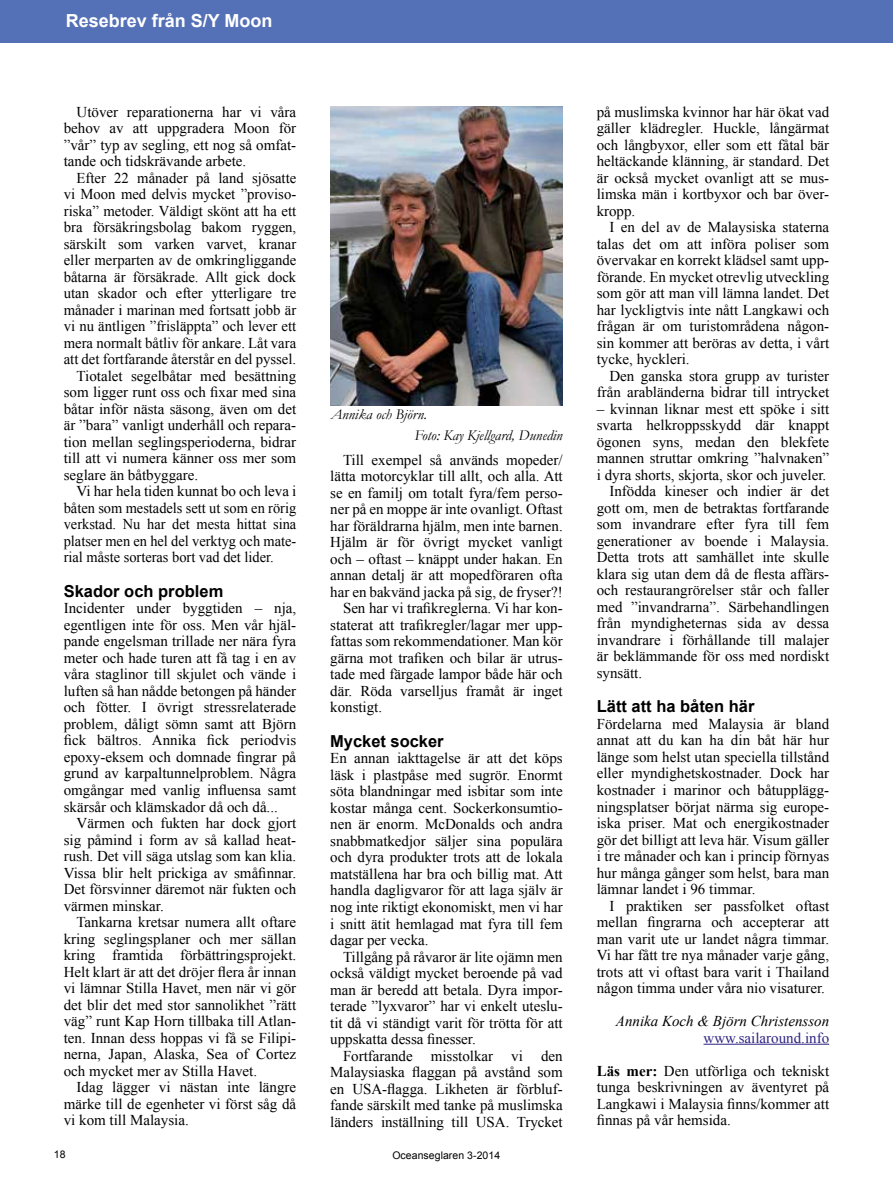
<style>
.page{position:relative;width:893px;height:1191px;background:#fff}
.page>*{position:absolute;margin:0;border:0;box-sizing:border-box;transform-origin:0 0}
.t1{font:700 18px "Arial";color:#fff}
.t2{font:700 16.5px "Arial";color:#000}
.t3{font:15px/16.5px "Times New Roman";color:#000;text-align:justify}
.t4{font:15px "Times New Roman";color:#000;scale:.96 1}
.t5{font:italic 15px/20.7px "Garamond";color:#000}
.t6{font:italic 15px "Times New Roman";color:#000}
.t7{font:15px "Times New Roman";color:#2e2382}
.t8{font:10.5px "Arial";letter-spacing:.005em;color:#000}
.s1{font-weight:700}
</style>
<div class="page">
<div style="left:888px;top:0;width:5px;height:43px;background:#5470b6"></div>
<div style="left:0;top:0;width:893px;height:42px;background:#5470b6"></div>
<hr style="left:703px;top:1043px;width:126px;height:1px;background:#2e2382">
<img style="left:330px;top:106px;width:233px;height:299px">
<p class="t1" style="left:66px;top:9px;width:208px">Resebrev från S/Y Moon</p>
<p class="t3" style="left:64px;top:103px;width:234px;text-indent:13px">Utöver reparationerna har vi våra behov av att uppgradera Moon för ”vår” typ av segling, ett nog så omfat&shy;tande och tidskrävande arbete.</p>
<p class="t3" style="left:77px;top:169px;width:221px">Efter 22 månader på land sjösatte</p>
<p class="t3" style="left:64px;top:186px;width:234px">vi Moon med delvis mycket ”proviso-</p>
<p class="t3" style="left:64px;top:202px;width:234px">riska” metoder. Väldigt skönt att ha ett</p>
<p class="t3" style="left:64px;top:219px;width:234px">bra försäkringsbolag bakom ryggen,</p>
<p class="t3" style="left:64px;top:235px;width:234px">särskilt som varken varvet, kranar</p>
<p class="t3" style="left:64px;top:252px;width:234px">eller merparten av de omkringliggande</p>
<p class="t3" style="left:64px;top:268px;width:234px">båtarna är försäkrade. Allt gick dock</p>
<p class="t3" style="left:64px;top:285px;width:234px">utan skador och efter ytterligare tre</p>
<p class="t3" style="left:64px;top:301px;width:234px">månader i marinan med fortsatt jobb är</p>
<p class="t3" style="left:64px;top:318px;width:234px">vi nu äntligen ”frisläppta” och lever ett</p>
<p class="t3" style="left:64px;top:334px;width:234px">mera normalt båtliv för ankare. Låt vara</p>
<p class="t3" style="left:64px;top:351px;width:234px">att det fortfarande återstår en del pyssel.</p>
<p class="t3" style="left:77px;top:367px;width:221px">Tiotalet segelbåtar med besättning</p>
<p class="t3" style="left:64px;top:384px;width:234px">som ligger runt oss och fixar med sina</p>
<p class="t3" style="left:64px;top:400px;width:234px">båtar inför nästa säsong, även om det</p>
<p class="t3" style="left:64px;top:417px;width:234px">är ”bara” vanligt underhåll och repara-</p>
<p class="t3" style="left:64px;top:433px;width:234px">tion mellan seglingsperioderna, bidrar</p>
<p class="t3" style="left:64px;top:450px;width:234px">till att vi numera känner oss mer som</p>
<p class="t3" style="left:64px;top:466px;width:136px">seglare än båtbyggare.</p>
<p class="t3" style="left:77px;top:483px;width:221px">Vi har hela tiden kunnat bo och leva i</p>
<p class="t4" style="left:64px;top:498px;width:244px">båten som mestadels sett ut som en rörig</p>
<p class="t4" style="left:64px;top:514px;width:244px">verkstad. Nu har det mesta hittat sina</p>
<p class="t4" style="left:64px;top:531px;width:244px">platser men en hel del verktyg och mate-</p>
<p class="t4" style="left:64px;top:547px;width:220px">rial måste sorteras bort vad det lider.</p>
<p class="t2" style="left:64px;top:580px;width:161px">Skador och problem</p>
<p class="t3" style="left:64px;top:600px;width:234px">Incidenter under byggtiden – nja, egentligen inte för oss. Men vår hjäl&shy;pande engelsman trillade ner nära fyra meter och hade turen att få tag i en av våra staglinor till skjulet och vände i luften så han nådde betongen på händer och fötter. I övrigt stressrelaterade problem, dåligt sömn samt att Björn fick bältros. Annika fick periodvis epoxy-eksem och domnade fingrar på grund av karpaltunnelproblem. Några omgångar med vanlig influensa samt skärsår och klämskador då och då...</p>
<p class="t3" style="left:64px;top:814px;width:234px;text-indent:13px">Värmen och fukten har dock gjort sig påmind i form av så kallad heat&shy;rush. Det vill säga utslag som kan klia.<br>Vissa blir helt prickiga av småfinnar.<br>Det försvinner däremot när fukten och värmen minskar.</p>
<p class="t3" style="left:64px;top:913px;width:234px;text-indent:13px">Tankarna kretsar numera allt oftare kring seglingsplaner och mer sällan kring framtida förbättringsprojekt.<br>Helt klart är att det dröjer flera år innan vi lämnar Stilla Havet, men när vi gör det blir det med stor sannolikhet ”rätt väg” runt Kap Horn tillbaka till Atlan&shy;ten. Innan dess hoppas vi få se Filipi&shy;nerna, Japan, Alaska, Sea of Cortez och mycket mer av Stilla Havet.</p>
<p class="t3" style="left:64px;top:1078px;width:234px;text-indent:13px">Idag lägger vi nästan inte längre märke till de egenheter vi först såg då vi kom till Malaysia.</p>
<p class="t5" style="left:414px;top:404px;width:150px;text-indent:-84px">Annika och Björn.<br>Foto: Kay Kjellgard, Dunedin</p>
<p class="t3" style="left:343px;top:451px;width:221px">Till exempel så används mopeder/</p>
<p class="t3" style="left:330px;top:468px;width:234px">lätta motorcyklar till allt, och alla. Att</p>
<p class="t3" style="left:330px;top:484px;width:234px">se en familj om totalt fyra/fem perso-</p>
<p class="t3" style="left:330px;top:501px;width:234px">ner på en moppe är inte ovanligt. Oftast</p>
<p class="t3" style="left:330px;top:517px;width:234px">har föräldrarna hjälm, men inte barnen.</p>
<p class="t3" style="left:330px;top:534px;width:234px">Hjälm är för övrigt mycket vanligt</p>
<p class="t3" style="left:330px;top:550px;width:234px">och – oftast – knäppt under hakan. En</p>
<p class="t3" style="left:330px;top:567px;width:234px">annan detalj är att mopedföraren ofta</p>
<p class="t3" style="left:330px;top:583px;width:234px">har en bakvänd jacka på sig, de fryser?!</p>
<p class="t3" style="left:343px;top:600px;width:221px">Sen har vi trafikreglerna. Vi har kon-</p>
<p class="t3" style="left:330px;top:616px;width:234px">staterat att trafikregler/lagar mer upp-</p>
<p class="t3" style="left:330px;top:633px;width:234px">fattas som rekommendationer. Man kör</p>
<p class="t3" style="left:330px;top:649px;width:234px">gärna mot trafiken och bilar är utrus-</p>
<p class="t3" style="left:330px;top:666px;width:234px">tade med färgade lampor både här och</p>
<p class="t3" style="left:330px;top:682px;width:234px">där. Röda varselljus framåt är inget</p>
<p class="t3" style="left:330px;top:699px;width:53px">konstigt.</p>
<p class="t2" style="left:330px;top:730px;width:115px">Mycket socker</p>
<p class="t3" style="left:330px;top:750px;width:234px">En annan iakttagelse är att det köps läsk i plastpåse med sugrör. Enormt söta blandningar med isbitar som inte kostar många cent. Sockerkonsumtio&shy;nen är enorm. McDonalds och andra snabbmatkedjor säljer sina populära och dyra produkter trots att de lokala matställena har bra och billig mat. Att handla dagligvaror för att laga själv är nog inte riktigt ekonomiskt, men vi har i snitt ätit hemlagad mat fyra till fem dagar per vecka.</p>
<p class="t3" style="left:330px;top:948px;width:234px;text-indent:13px">Tillgång på råvaror är lite ojämn men också väldigt mycket beroende på vad man är beredd att betala. Dyra impor&shy;terade ”lyxvaror” har vi enkelt uteslu&shy;tit då vi ständigt varit för trötta för att uppskatta dessa finesser.</p>
<p class="t3" style="left:330px;top:1047px;width:234px;text-indent:13px">Fortfarande misstolkar vi den Malaysiaska flaggan på avstånd som en USA-flagga. Likheten är förbluf&shy;fande särskilt med tanke på muslimska länders inställning till USA. Trycket</p>
<p class="t8" style="left:54px;top:1147px;width:13px">18</p>
<p class="t8" style="left:392px;top:1148px;width:109px">Oceanseglaren 3-2014</p>
<p class="t3" style="left:597px;top:103px;width:234px">på muslimska kvinnor har här ökat vad gäller klädregler. Huckle, långärmat och långbyxor, eller som ett fåtal bär heltäckande klänning, är standard. Det är också mycket ovanligt att se mus&shy;limska män i kortbyxor och bar över&shy;kropp.</p>
<p class="t3" style="left:597px;top:219px;width:234px;text-indent:13px">I en del av de Malaysiska staterna talas det om att införa poliser som övervakar en korrekt klädsel samt upp&shy;förande. En mycket otrevlig utveckling som gör att man vill lämna landet. Det har lyckligtvis inte nått Langkawi och frågan är om turistområdena någon&shy;sin kommer att beröras av detta, i vårt tycke, hyckleri.</p>
<p class="t3" style="left:597px;top:367px;width:234px;text-align:right">Den ganska stora grupp av turister från arabländerna bidrar till intrycket</p>
<p class="t3" style="left:597px;top:400px;width:234px">– kvinnan liknar mest ett spöke i sitt</p>
<p class="t3" style="left:597px;top:417px;width:234px">svarta helkroppsskydd där knappt</p>
<p class="t3" style="left:597px;top:433px;width:234px">ögonen syns, medan den blekfete</p>
<p class="t3" style="left:597px;top:450px;width:234px">mannen struttar omkring ”halvnaken”</p>
<p class="t3" style="left:597px;top:466px;width:231px">i dyra shorts, skjorta, skor och juveler.</p>
<p class="t3" style="left:609px;top:483px;width:221px">Infödda kineser och indier är det</p>
<p class="t3" style="left:597px;top:499px;width:234px">gott om, men de betraktas fortfarande</p>
<p class="t3" style="left:597px;top:516px;width:234px">som invandrare efter fyra till fem</p>
<p class="t3" style="left:597px;top:532px;width:234px">generationer av boende i Malaysia.</p>
<p class="t3" style="left:597px;top:549px;width:234px">Detta trots att samhället inte skulle</p>
<p class="t3" style="left:597px;top:565px;width:234px">klara sig utan dem då de flesta affärs-</p>
<p class="t3" style="left:597px;top:582px;width:234px">och restaurangrörelser står och faller</p>
<p class="t3" style="left:597px;top:598px;width:234px">med ”invandrarna”. Särbehandlingen</p>
<p class="t3" style="left:597px;top:615px;width:234px">från myndigheternas sida av dessa</p>
<p class="t3" style="left:597px;top:631px;width:234px">invandrare i förhållande till malajer</p>
<p class="t3" style="left:597px;top:648px;width:234px">är beklämmande för oss med nordiskt</p>
<p class="t3" style="left:597px;top:664px;width:47px">synsätt.</p>
<p class="t2" style="left:597px;top:695px;width:159px">Lätt att ha båten här</p>
<p class="t3" style="left:597px;top:715px;width:234px">Fördelarna med Malaysia är bland annat att du kan ha din båt här hur länge som helst utan speciella tillstånd eller myndighetskostnader. Dock har kostnader i marinor och båtupplägg&shy;ningsplatser börjat närma sig europe&shy;iska priser. Mat och energikostnader gör det billigt att leva här. Visum gäller i tre månader och kan i princip förnyas hur många gånger som helst, bara man lämnar landet i 96 timmar.</p>
<p class="t3" style="left:597px;top:897px;width:234px;text-indent:13px">I praktiken ser passfolket oftast mellan fingrarna och accepterar att man varit ute ur landet några timmar.<br>Vi har fått tre nya månader varje gång, trots att vi oftast bara varit i Thailand någon timma under våra nio visaturer.</p>
<p class="t6" style="left:616px;top:1010px;width:215px">Annika Koch &amp; Björn Christensson</p>
<p class="t7" style="left:703px;top:1027px;width:127px">www.sailaround.info</p>
<p class="t3" style="left:597px;top:1062px;width:234px"><span class="s1">Läs mer:</span> Den utförliga och tekniskt tunga beskrivningen av äventyret på Langkawi i Malaysia finns/kommer att finnas på vår hemsida.</p>
</div>
